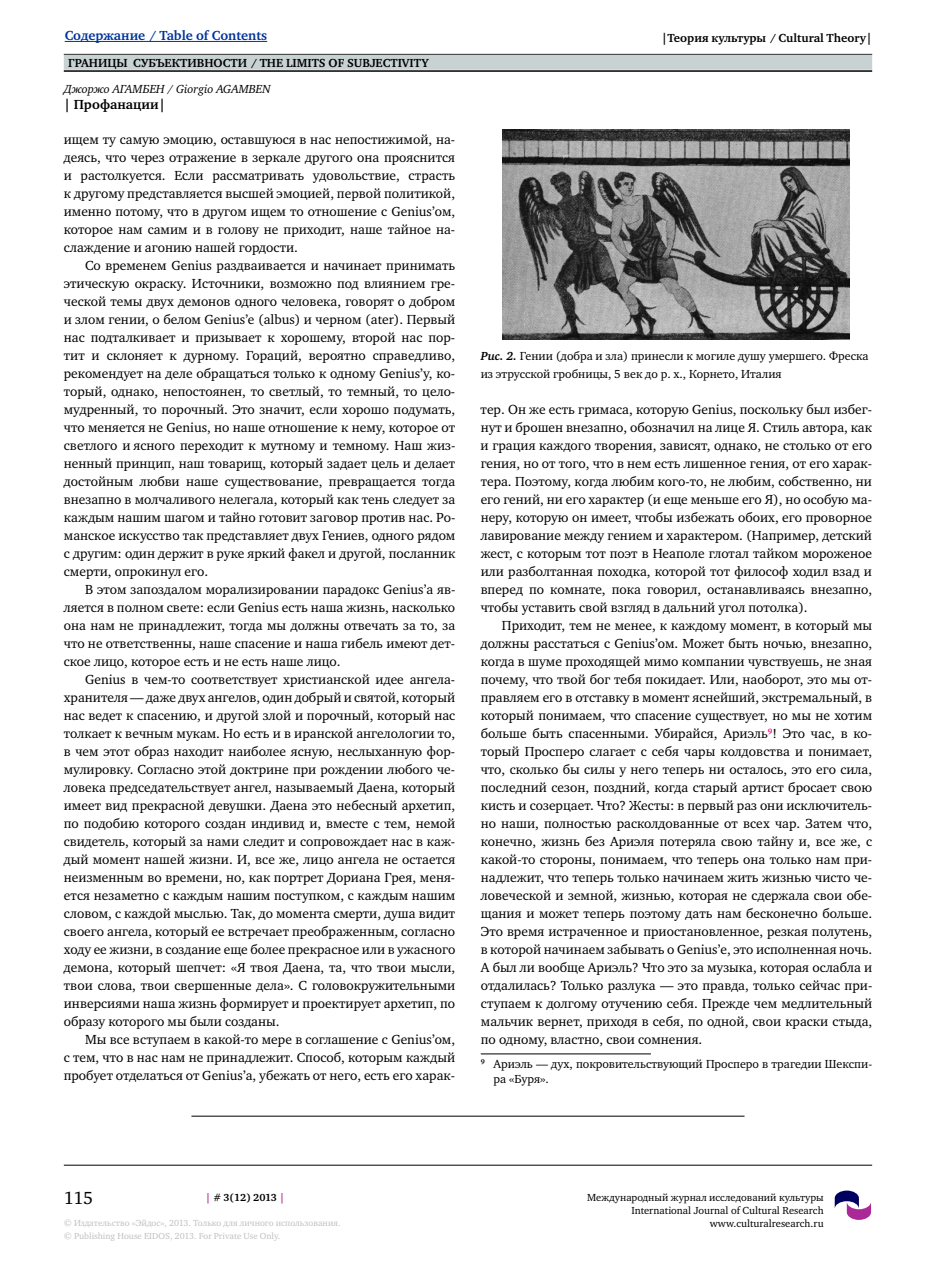
<style>
.page{position:relative;width:936px;height:1276px;background:#fff}
.page>*{position:absolute;margin:0;border:0;box-sizing:border-box;transform-origin:0 0}
.t1{font:18px "Charter C";color:#000}
.t2{font:13.5px/18px "Charter C";color:#000;text-align:justify}
.t3{font:700 13.5px "Charter C";color:#039}
.t4{font:700 13.5px "Charter C";color:#000}
.t5{font:12px/14.4px "Charter C";color:#000}
.t6{font:700 12px "Charter C";color:#000}
.t7{font:italic 12px "Charter C";color:#000}
.t8{font:10.5px/12.6px "Charter C";color:#000;text-align:right}
.t9{font:700 10.5px "Charter C";letter-spacing:-.01em;color:#000}
.t10{font:9px/12.8px "Charter C";color:#c0c0c0}
.s1{font-weight:700;font-style:italic}
.s2{color:#ab2996}
</style>
<div class="page">
<hr style="left:64px;top:54px;width:808px;height:1px;background:#000">
<div style="left:64px;top:55px;width:808px;height:15px;background:#c8d2d2"></div>
<hr style="left:64px;top:1165px;width:808px;height:1px;background:#000">
<hr style="left:64px;top:70px;width:808px;height:2px;background:#000">
<svg style="left:834px;top:1190px;width:37px;height:30px"></svg>
<hr style="left:65px;top:41px;width:202px;height:1px;background:#039">
<hr style="left:480px;top:1053px;width:171px;height:1px;background:#000">
<hr style="left:191px;top:1116px;width:553px;height:1px;background:#000">
<img style="left:502px;top:129px;width:347px;height:210px">
<p class="t3" style="left:65px;top:28px;width:204px">Содержание / Table of Contents</p>
<p class="t6" style="left:661px;top:31px;width:212px">|Теория культуры / Cultural Theory|</p>
<p class="t6" style="left:68px;top:56px;width:362px">Границы субъективности / The Limits of Subjectivity</p>
<p class="t7" style="left:64px;top:82px;width:208px">Джоржо АГАМБЕН / Giorgio AGAMBEN</p>
<p class="t4" style="left:64px;top:97px;width:103px">| Профанации|</p>
<p class="t2" style="left:64px;top:131px;width:393px">ищем ту самую эмоцию, оставшуюся в нас непостижимой, на&shy;деясь, что через отражение в зеркале другого она прояснится и растолкуется. Если рассматривать удовольствие, страсть к другому представляется высшей эмоцией, первой политикой, именно потому, что в другом ищем то отношение с Genius’ом, которое нам самим и в голову не приходит, наше тайное на&shy;слаждение и агонию нашей гордости.</p>
<p class="t2" style="left:64px;top:257px;width:393px;text-indent:21px">Со временем Genius раздваивается и начинает принимать этическую окраску. Источники, возможно под влиянием гре&shy;ческой темы двух демонов одного человека, говорят о добром и злом гении, о белом Genius’е (albus) и черном (ater). Первый нас подталкивает и призывает к хорошему, второй нас пор&shy;тит и склоняет к дурному. Гораций, вероятно справедливо, рекомендует на деле обращаться только к одному Genius’у, ко&shy;торый, однако, непостоянен, то светлый, то темный, то цело&shy;мудренный, то порочный. Это значит, если хорошо подумать, что меняется не Genius, но наше отношение к нему, которое от светлого и ясного переходит к мутному и темному. Наш жиз&shy;ненный принцип, наш товарищ, который задает цель и делает достойным любви наше существование, превращается тогда внезапно в молчаливого нелегала, который как тень следует за каждым нашим шагом и тайно готовит заговор против нас. Ро&shy;манское искусство так представляет двух Гениев, одного рядом с другим: один держит в руке яркий факел и другой, посланник смерти, опрокинул его.</p>
<p class="t2" style="left:64px;top:580px;width:393px;text-indent:21px">В этом запоздалом морализировании парадокс Genius’а яв&shy;ляется в полном свете: если Genius есть наша жизнь, насколько она нам не принадлежит, тогда мы должны отвечать за то, за что не ответственны, наше спасение и наша гибель имеют дет&shy;ское лицо, которое есть и не есть наше лицо.</p>
<p class="t2" style="left:64px;top:670px;width:393px;text-indent:21px">Genius в чем-то соответствует христианской идее ангела&shy;хранителя — даже двух ангелов, один добрый и святой, который нас ведет к спасению, и другой злой и порочный, который нас толкает к вечным мукам. Но есть и в иранской ангелологии то, в чем этот образ находит наиболее ясную, неслыханную фор&shy;мулировку. Согласно этой доктрине при рождении любого че&shy;ловека председательствует ангел, называемый Даена, который имеет вид прекрасной девушки. Даена это небесный архетип, по подобию которого создан индивид и, вместе с тем, немой свидетель, который за нами следит и сопровождает нас в каж&shy;дый момент нашей жизни. И, все же, лицо ангела не остается неизменным во времени, но, как портрет Дориана Грея, меня&shy;ется незаметно с каждым нашим поступком, с каждым нашим словом, с каждой мыслью. Так, до момента смерти, душа видит своего ангела, который ее встречает преображенным, согласно ходу ее жизни, в создание еще более прекрасное или в ужасного демона, который шепчет: «Я твоя Даена, та, что твои мысли, твои слова, твои свершенные дела». С головокружительными инверсиями наша жизнь формирует и проектирует архетип, по образу которого мы были созданы.</p>
<p class="t2" style="left:64px;top:1030px;width:393px;text-indent:21px">Мы все вступаем в какой-то мере в соглашение с Genius’ом, с тем, что в нас нам не принадлежит. Способ, которым каждый пробует отделаться от Genius’а, убежать от него, есть его харак-</p>
<p class="t5" style="left:480px;top:347px;width:389px;line-height:18px"><span class="s1">Рис. 2.</span> Гении (добра и зла) принесли к могиле душу умершего. Фреска из этрусской гробницы, 5 век до р. х., Корнето, Италия</p>
<p class="t2" style="left:480px;top:400px;width:393px">тер. Он же есть гримаса, которую Genius, поскольку был избег&shy;нут и брошен внезапно, обозначил на лице Я. Стиль автора, как и грация каждого творения, зависят, однако, не столько от его гения, но от того, что в нем есть лишенное гения, от его харак&shy;тера. Поэтому, когда любим кого-то, не любим, собственно, ни его гений, ни его характер (и еще меньше его Я), но особую ма&shy;неру, которую он имеет, чтобы избежать обоих, его проворное лавирование между гением и характером. (Например, детский жест, с которым тот поэт в Неаполе глотал тайком мороженое или разболтанная походка, которой тот философ ходил взад и вперед по комнате, пока говорил, останавливаясь внезапно, чтобы уставить свой взгляд в дальний угол потолка).</p>
<p class="t2" style="left:480px;top:616px;width:393px;text-indent:21px">Приходит, тем не менее, к каждому момент, в который мы должны расстаться с Genius’ом. Может быть ночью, внезапно, когда в шуме проходящей мимо компании чувствуешь, не зная почему, что твой бог тебя покидает. Или, наоборот, это мы от&shy;правляем его в отставку в момент яснейший, экстремальный, в который понимаем, что спасение существует, но мы не хотим больше быть спасенными. Убирайся, Ариэль<sup>9</sup>! Это час, в ко&shy;торый Просперо слагает с себя чары колдовства и понимает, что, сколько бы силы у него теперь ни осталось, это его сила, последний сезон, поздний, когда старый артист бросает свою кисть и созерцает. Что? Жесты: в первый раз они исключитель&shy;но наши, полностью расколдованные от всех чар. Затем что, конечно, жизнь без Ариэля потеряла свою тайну и, все же, с какой-то стороны, понимаем, что теперь она только нам при&shy;надлежит, что теперь только начинаем жить жизнью чисто че&shy;ловеческой и земной, жизнью, которая не сдержала свои обе&shy;щания и может теперь поэтому дать нам бесконечно больше.<br>Это время истраченное и приостановленное, резкая полутень, в которой начинаем забывать о Genius’е, это исполненная ночь.<br>А был ли вообще Ариэль? Что это за музыка, которая ослабла и отдалилась? Только разлука — это правда, только сейчас при&shy;ступаем к долгому отучению себя. Прежде чем медлительный мальчик вернет, приходя в себя, по одной, свои краски стыда, по одному, властно, свои сомнения.</p>
<p class="t5" style="left:493px;top:1057px;width:380px;text-indent:-13px"><sup>9</sup> Ариэль — дух, покровительствующий Просперо в трагедии Шекспи&shy;ра «Буря».</p>
<h1 class="t1" style="left:64px;top:1188px;width:31px">115</h1>
<p class="t8" style="left:587px;top:1191px;width:238px">Международный журнал исследований культуры<br>International Journal of Cultural Research www.culturalresearch.ru</p>
<p class="t9" style="left:206px;top:1192px;width:81px"><span class="s2">|</span> # 3(12) 2013 <span class="s2">|</span></p>
<p class="t10" style="left:64px;top:1217px;width:278px">© Издательство «Эйдос», 2013. Только для личного использования. © Publishing House EIDOS, 2013. For Private Use Only.</p>
</div>
